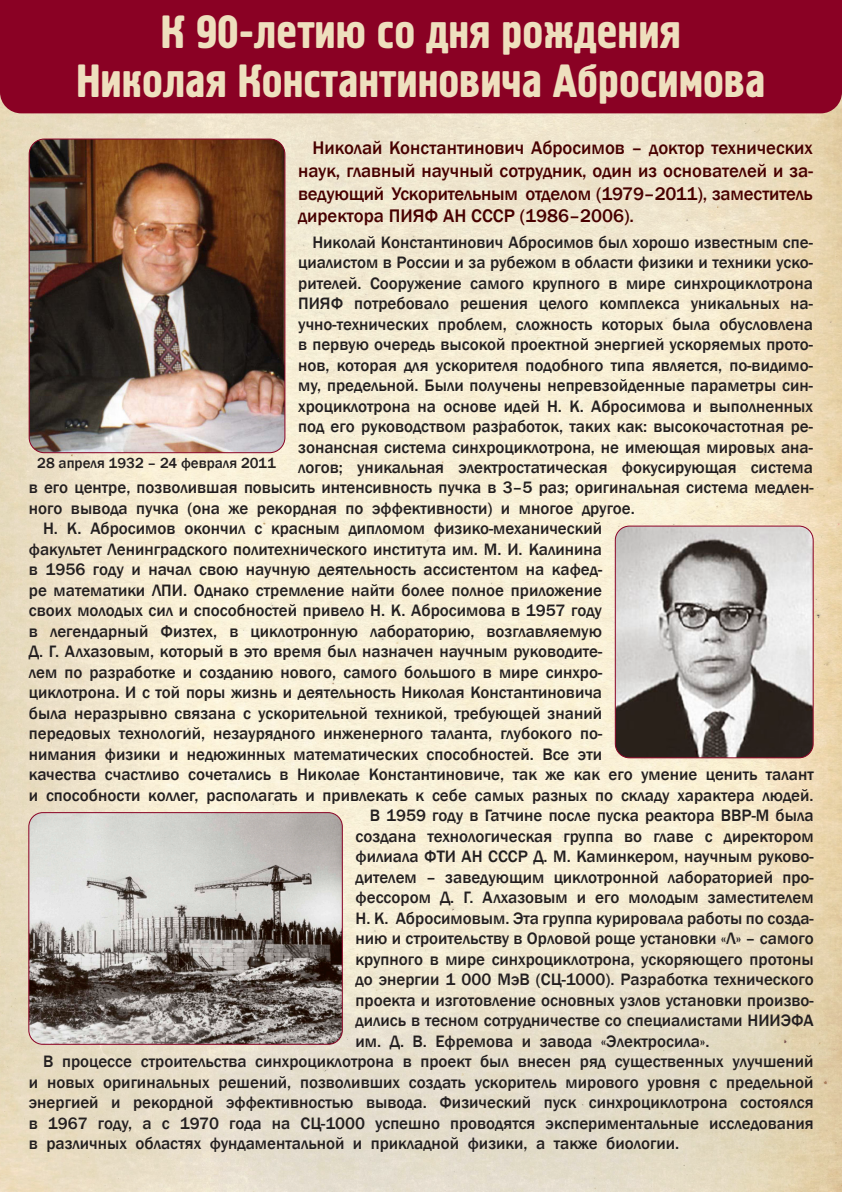
<style>
.page{position:relative;width:842px;height:1192px;background:#fff}
.page>*{position:absolute;margin:0;border:0;box-sizing:border-box;transform-origin:0 0}
.t1{font:46.5px/49.5px "Hermes C";color:#eedfbe;text-align:center}
.t2{font:500 18.75px/22.5px "Franklin Gothic";color:#470000;text-align:justify}
.t3{font:500 17px/20.5px "Franklin Gothic";color:#231f20;text-align:justify}
.t4{font:500 15px "Franklin Gothic";color:#231f20}
</style>
<div class="page">
<img style="left:0;top:113px;width:842px;height:1079px">
<div style="left:0;top:0;width:842px;height:113px;background:#8a0124"></div>
<img style="left:29px;top:139px;width:256px;height:314px">
<div style="left:29px;top:139px;width:256px;height:314px;border:1px solid #8a0124;border-radius:15px"></div>
<img style="left:615px;top:526px;width:198px;height:232px">
<div style="left:615px;top:526px;width:199px;height:232px;border:1px solid #8a0124;border-radius:14px"></div>
<img style="left:29px;top:813px;width:313px;height:231px">
<div style="left:28px;top:812px;width:315px;height:233px;border:1px solid #8a0124;border-radius:14px"></div>
<p class="t1" style="left:77px;top:8px;width:690px">К 90-летию со дня рождения<br>Николая Константиновича Абросимова</p>
<p class="t4" style="left:37px;top:454px;width:240px">28 апреля 1932 – 24 февраля 2011</p>
<p class="t2" style="left:298px;top:137px;width:516px;text-indent:14px">Николай Константинович Абросимов – доктор технических наук, главный научный сотрудник, один из основателей и за&shy;ведующий Ускорительным отделом (1979–2011), заместитель директора ПИЯФ АН СССР (1986–2006).</p>
<p class="t3" style="left:298px;top:232px;width:516px;text-indent:14px">Николай Константинович Абросимов был хорошо известным спе&shy;циалистом в России и за рубежом в области физики и техники уско&shy;рителей. Сооружение самого крупного в мире синхроциклотрона ПИЯФ потребовало решения целого комплекса уникальных на&shy;учно-технических проблем, сложность которых была обусловлена в первую очередь высокой проектной энергией ускоряемых прото&shy;нов, которая для ускорителя подобного типа является, по-видимо&shy;му, предельной. Были получены непревзойденные параметры син&shy;хроциклотрона на основе идей Н. К. Абросимова и выполненных под его руководством разработок, таких как: высокочастотная ре&shy;зонансная система синхроциклотрона, не имеющая мировых ана&shy;логов; уникальная электростатическая фокусирующая система</p>
<p class="t3" style="left:29px;top:477px;width:786px">в его центре, позволившая повысить интенсивность пучка в 3–5 раз; оригинальная система медлен&shy;ного вывода пучка (она же рекордная по эффективности) и многое другое.</p>
<p class="t3" style="left:29px;top:518px;width:786px;text-align:left;text-indent:14px">Н. К. Абросимов окончил с красным дипломом физико-механический<br>факультет Ленинградского политехнического института им. М. И. Калинина<br>в 1956 году и начал свою научную деятельность ассистентом на кафед-<br>ре математики ЛПИ. Однако стремление найти более полное приложение<br>своих молодых сил и способностей привело Н. К. Абросимова в 1957 году<br>в легендарный Физтех, в циклотронную лабораторию, возглавляемую<br>Д. Г. Алхазовым, который в это время был назначен научным руководите-<br>лем по разработке и созданию нового, самого большого в мире синхро-<br>циклотрона. И с той поры жизнь и деятельность Николая Константиновича<br>была неразрывно связана с ускорительной техникой, требующей знаний<br>передовых технологий, незаурядного инженерного таланта, глубокого по-<br>нимания физики и недюжинных математических способностей. Все эти<br>качества счастливо сочетались в Николае Константиновиче, так же как его умение ценить талант и способности коллег, располагать и привлекать к себе самых разных по складу характера людей.</p>
<p class="t3" style="left:356px;top:805px;width:460px;text-indent:14px">В 1959 году в Гатчине после пуска реактора ВВР-М была создана технологическая группа во главе с директором филиала ФТИ АН СССР Д. М. Каминкером, научным руково&shy;дителем – заведующим циклотронной лабораторией про&shy;фессором Д. Г. Алхазовым и его молодым заместителем Н. К. Абросимовым. Эта группа курировала работы по созда&shy;нию и строительству в Орловой роще установки «Л» – самого крупного в мире синхроциклотрона, ускоряющего протоны до энергии 1 000 МэВ (СЦ-1000). Разработка технического проекта и изготовление основных узлов установки произво&shy;дились в тесном сотрудничестве со специалистами НИИЭФА им. Д. В. Ефремова и завода «Электросила».</p>
<p class="t3" style="left:29px;top:1051px;width:786px;text-indent:14px">В процессе строительства синхроциклотрона в проект был внесен ряд существенных улучшений и новых оригинальных решений, позволивших создать ускоритель мирового уровня с предельной энергией и рекордной эффективностью вывода. Физический пуск синхроциклотрона состоялся в 1967 году, а с 1970 года на СЦ-1000 успешно проводятся экспериментальные исследования в различных областях фундаментальной и прикладной физики, а также биологии.</p>
</div>
